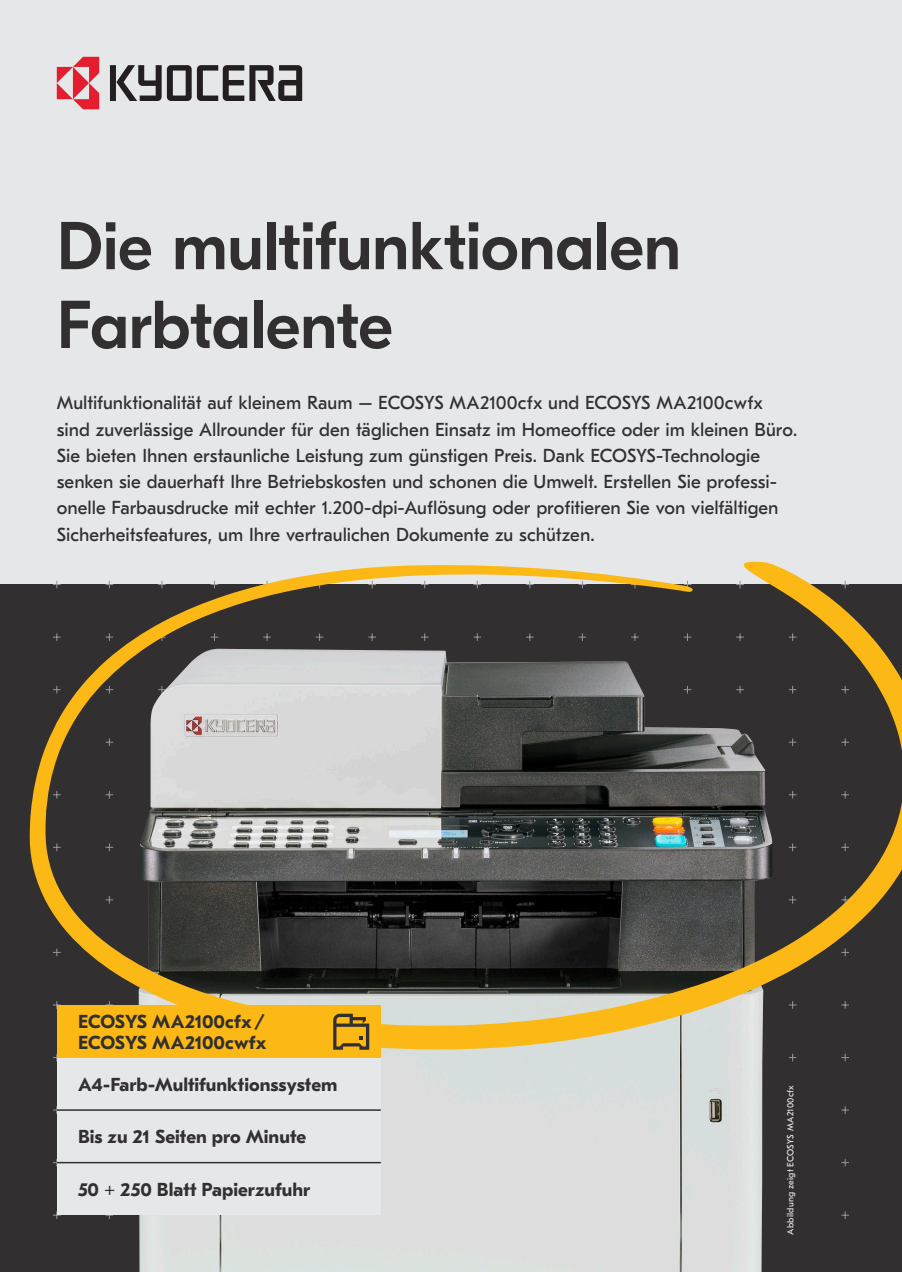
<style>
.page{position:relative;width:902px;height:1272px;background:#fff}
.page>*{position:absolute;margin:0;border:0;box-sizing:border-box;transform-origin:0 0}
.t1{font:500 67.5px/78.8px "GT Eesti Pro Display";letter-spacing:-.01em;color:#312f30}
.t2{font:18.75px/26.2px "GT Eesti Pro Text";color:#312f30}
.t3{font:700 18.75px/21px "GT Eesti Pro Text";color:#312f30}
.t4{font:9px "GT Eesti Pro Text";letter-spacing:.025em;color:#e6e7e9}
</style>
<div class="page">
<div style="left:0;top:0;width:901px;height:1271px;background:#e6e7e9"></div>
<div style="left:0;top:584px;width:901px;height:687px;background:#312f30"></div>
<div style="left:139px;top:1050px;width:624px;height:221px;background:#ddd"></div>
<svg style="left:30px;top:561px;width:871px;height:489px"></svg>
<div style="left:57px;top:1162px;width:324px;height:53px;background:#e6e7e9"></div>
<div style="left:57px;top:1110px;width:324px;height:52px;background:#e6e7e9"></div>
<div style="left:57px;top:1057px;width:324px;height:53px;background:#e6e7e9"></div>
<div style="left:57px;top:1005px;width:324px;height:52px;background:#fcb814"></div>
<hr style="left:57px;top:1109px;width:324px;height:1px;background:#312f30">
<hr style="left:57px;top:1161px;width:324px;height:2px;background:#312f30">
<svg style="left:333px;top:1013px;width:36px;height:36px"></svg>
<svg style="left:110px;top:65px;width:192px;height:36px"></svg>
<svg style="left:57px;top:57px;width:42px;height:52px"></svg>
<h1 class="t1" style="left:57px;top:208px;width:625px">Die multifunktionalen<br>Farbtalente</h1>
<p class="t2" style="left:57px;top:390px;width:741px">Multifunktionalität auf kleinem Raum – ECOSYS MA2100cfx und ECOSYS MA2100cwfx sind zuverlässige Allrounder für den täglichen Einsatz im Homeoffice oder im kleinen Büro.<br>Sie bieten Ihnen erstaunliche Leistung zum günstigen Preis. Dank ECOSYS-Technologie senken sie dauerhaft Ihre Betriebskosten und schonen die Umwelt. Erstellen Sie professi&shy;onelle Farbausdrucke mit echter 1.200-dpi-Auflösung oder profitieren Sie von vielfältigen Sicherheitsfeatures, um Ihre vertraulichen Dokumente zu schützen.</p>
<p class="t3" style="left:78px;top:1011px;width:190px">ECOSYS MA2100cfx /<br>ECOSYS MA2100cwfx</p>
<p class="t3" style="left:78px;top:1074px;width:261px">A4-Farb-Multifunktionssystem</p>
<p class="t3" style="left:78px;top:1126px;width:230px">Bis zu 21 Seiten pro Minute</p>
<p class="t3" style="left:78px;top:1179px;width:233px">50 + 250 Blatt Papierzufuhr</p>
<p class="t4" style="left:785px;top:1234px;width:151px;rotate:-90deg">Abbildung zeigt ECOSYS MA2100cfx</p>
</div>
